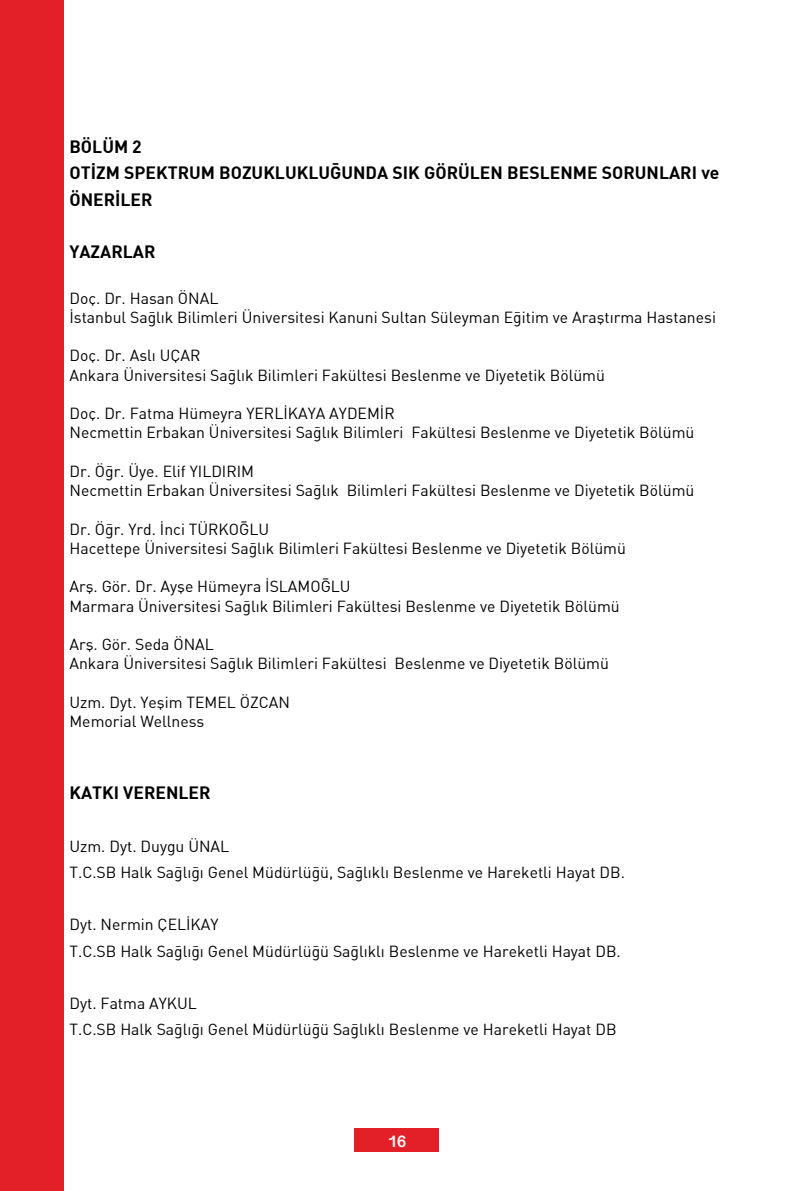
<style>
.page{position:relative;width:794px;height:1191px;background:#fff}
.page>*{position:absolute;margin:0;border:0;box-sizing:border-box;transform-origin:0 0}
.t1{font:700 17.5px/26.2px "DI Nbek";color:#000}
.t2{font:15.75px/19.2px "DIN Bek";color:#000}
.t3{font:700 14px "Gujarati Sangam MN";color:#fff}
</style>
<div class="page">
<div style="left:0;top:0;width:63px;height:1191px;background:#e31f27"></div>
<div style="left:355px;top:1128px;width:84px;height:23px;background:#e31f27"></div>
<p class="t1" style="left:69px;top:133px;width:651px">BÖLÜM 2<br>OTİZM SPEKTRUM BOZUKLUKLUĞUNDA SIK GÖRÜLEN BESLENME SORUNLARI ve<br>ÖNERİLER</p>
<p class="t1" style="left:69px;top:238px;width:88px">YAZARLAR</p>
<p class="t2" style="left:69px;top:288px;width:648px">Doç. Dr. Hasan ÖNAL<br>İstanbul Sağlık Bilimleri Üniversitesi Kanuni Sultan Süleyman Eğitim ve Araştırma Hastanesi</p>
<p class="t2" style="left:69px;top:346px;width:537px">Doç. Dr. Aslı UÇAR<br>Ankara Üniversitesi Sağlık Bilimleri Fakültesi Beslenme ve Diyetetik Bölümü</p>
<p class="t2" style="left:69px;top:403px;width:626px">Doç. Dr. Fatma Hümeyra YERLİKAYA AYDEMİR<br>Necmettin Erbakan Üniversitesi Sağlık Bilimleri Fakültesi Beslenme ve Diyetetik Bölümü</p>
<p class="t2" style="left:69px;top:461px;width:626px">Dr. Öğr. Üye. Elif YILDIRIM<br>Necmettin Erbakan Üniversitesi Sağlık Bilimleri Fakültesi Beslenme ve Diyetetik Bölümü</p>
<p class="t2" style="left:69px;top:519px;width:558px">Dr. Öğr. Yrd. İnci TÜRKOĞLU<br>Hacettepe Üniversitesi Sağlık Bilimleri Fakültesi Beslenme ve Diyetetik Bölümü</p>
<p class="t2" style="left:69px;top:577px;width:552px">Arş. Gör. Dr. Ayşe Hümeyra İSLAMOĞLU<br>Marmara Üniversitesi Sağlık Bilimleri Fakültesi Beslenme ve Diyetetik Bölümü</p>
<p class="t2" style="left:69px;top:634px;width:541px">Arş. Gör. Seda ÖNAL<br>Ankara Üniversitesi Sağlık Bilimleri Fakültesi Beslenme ve Diyetetik Bölümü</p>
<p class="t2" style="left:69px;top:692px;width:222px">Uzm. Dyt. Yeşim TEMEL ÖZCAN<br>Memorial Wellness</p>
<p class="t1" style="left:69px;top:779px;width:143px">KATKI VERENLER</p>
<p class="t2" style="left:69px;top:832px;width:557px;line-height:26.2px">Uzm. Dyt. Duygu ÜNAL<br>T.C.SB Halk Sağlığı Genel Müdürlüğü, Sağlıklı Beslenme ve Hareketli Hayat DB.</p>
<p class="t2" style="left:69px;top:911px;width:553px;line-height:26.2px">Dyt. Nermin ÇELİKAY<br>T.C.SB Halk Sağlığı Genel Müdürlüğü Sağlıklı Beslenme ve Hareketli Hayat DB.</p>
<p class="t2" style="left:69px;top:990px;width:548px;line-height:26.2px">Dyt. Fatma AYKUL<br>T.C.SB Halk Sağlığı Genel Müdürlüğü Sağlıklı Beslenme ve Hareketli Hayat DB</p>
<p class="t3" style="left:387px;top:1134px;width:20px">16</p>
</div>
